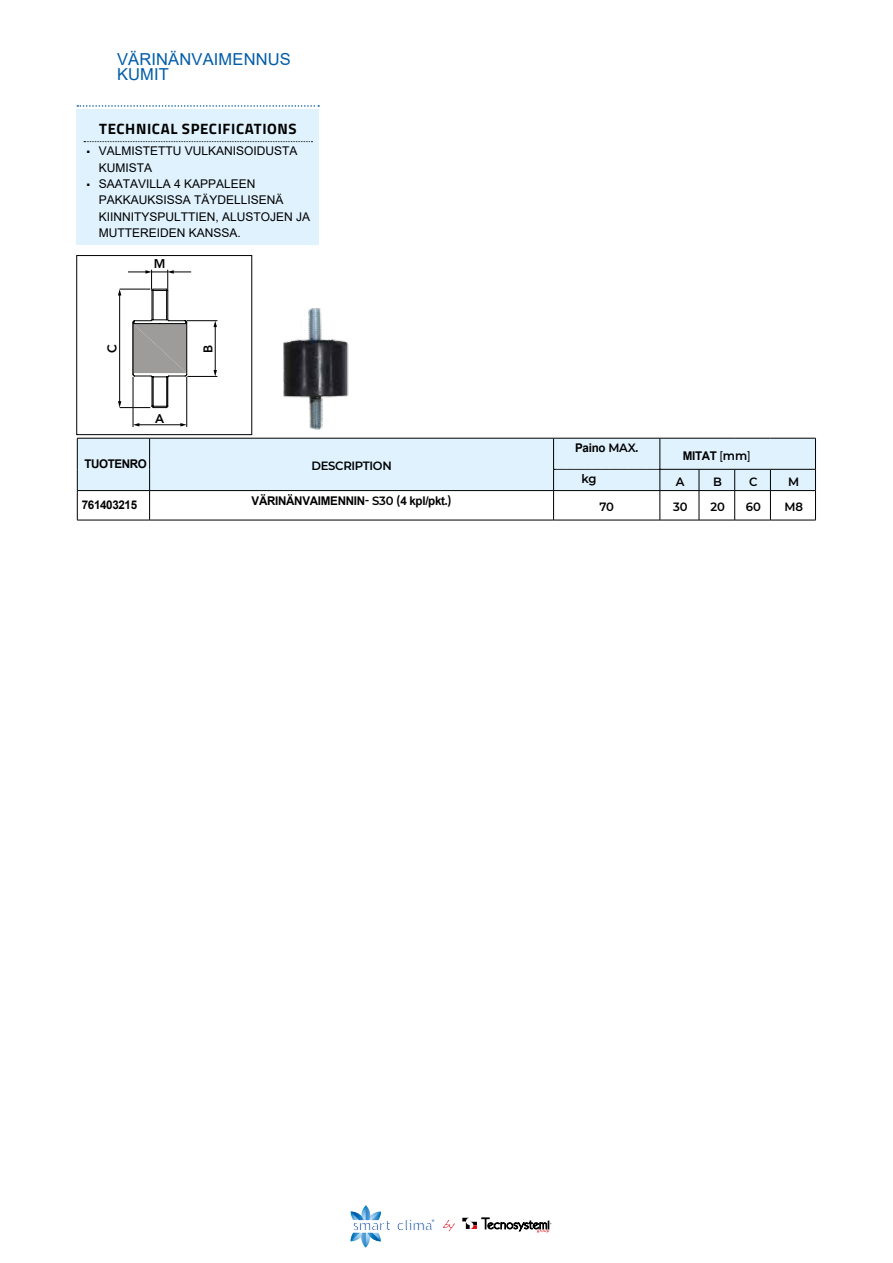
<style>
.page{position:relative;width:893px;height:1263px;background:#fff}
.page>*{position:absolute;margin:0;border:0;box-sizing:border-box;transform-origin:0 0}
.t1{font:16.5px/15px "Arial";letter-spacing:.01em;color:#005da9}
.t2{font:700 15px "Titillium Web";letter-spacing:.04em;color:#000}
.t3{font:800 12.6px "Avenir";color:#000}
.t4{font:12px/16.4px "Arial";color:#000}
.t5{font:700 12px "Arial";letter-spacing:-.025em;color:#000}
.t6{font:600 12px "Montserrat";letter-spacing:-.025em;color:#000}
.t7{font:12px "Acumin Variable Concept";color:#000}
.s1{font-family:"Montserrat";font-weight:600}
.s2{font-family:"Avenir";font-weight:500}
</style>
<div class="page">
<svg style="left:462px;top:1218px;width:89px;height:15px"></svg>
<svg style="left:443px;top:1220px;width:12px;height:11px"></svg>
<svg style="left:351px;top:1205px;width:40px;height:42px"></svg>
<svg style="left:397px;top:1219px;width:37px;height:12px"></svg>
<svg style="left:77px;top:438px;width:739px;height:82px"></svg>
<hr style="left:77px;top:520px;width:73px;height:1px;background:#000">
<hr style="left:150px;top:520px;width:404px;height:1px;background:#000">
<hr style="left:554px;top:520px;width:106px;height:1px;background:#000">
<hr style="left:660px;top:520px;width:39px;height:1px;background:#000">
<hr style="left:699px;top:520px;width:36px;height:1px;background:#000">
<hr style="left:735px;top:520px;width:35px;height:1px;background:#000">
<hr style="left:770px;top:520px;width:46px;height:1px;background:#000">
<img style="left:283px;top:308px;width:66px;height:122px">
<div style="left:77px;top:109px;width:242px;height:136px;background:#dff2fd"></div>
<svg style="left:84px;top:141px;width:228px;height:1px"></svg>
<div style="left:77px;top:255px;width:175px;height:180px;border:1px solid #000"></div>
<hr style="left:215px;top:326px;width:1px;height:45px;background:#000">
<svg style="left:214px;top:321px;width:3px;height:6px"></svg>
<svg style="left:214px;top:370px;width:3px;height:6px"></svg>
<hr style="left:187px;top:320px;width:30px;height:1px;background:#000">
<hr style="left:120px;top:289px;width:30px;height:1px;background:#000">
<hr style="left:120px;top:407px;width:30px;height:1px;background:#000">
<hr style="left:187px;top:376px;width:30px;height:1px;background:#000">
<hr style="left:138px;top:424px;width:44px;height:1px;background:#000">
<svg style="left:180px;top:423px;width:6px;height:3px"></svg>
<svg style="left:134px;top:423px;width:5px;height:3px"></svg>
<hr style="left:119px;top:294px;width:1px;height:108px;background:#000">
<svg style="left:118px;top:401px;width:3px;height:7px"></svg>
<svg style="left:118px;top:289px;width:3px;height:6px"></svg>
<hr style="left:186px;top:377px;width:1px;height:50px;background:#000">
<hr style="left:133px;top:377px;width:1px;height:50px;background:#000">
<svg style="left:128px;top:270px;width:63px;height:138px"></svg>
<svg style="left:77px;top:105px;width:242px;height:2px"></svg>
<h1 class="t1" style="left:117px;top:52px;width:175px">VÄRINÄNVAIMENNUS<br>KUMIT</h1>
<p class="t7" style="left:86px;top:143px;width:6px">•</p>
<p class="t7" style="left:86px;top:176px;width:6px">•</p>
<p class="t2" style="left:99px;top:117px;width:199px">TECHNICAL SPECIFICATIONS</p>
<p class="t4" style="left:99px;top:143px;width:213px">VALMISTETTU VULKANISOIDUSTA<br>KUMISTA<br>SAATAVILLA 4 KAPPALEEN<br>PAKKAUKSISSA TÄYDELLISENÄ<br>KIINNITYSPULTTIEN, ALUSTOJEN JA<br>MUTTEREIDEN KANSSA.</p>
<p class="t3" style="left:154px;top:254px;width:13px">M</p>
<p class="t3" style="left:102px;top:353px;width:10px;rotate:-90deg">C</p>
<p class="t3" style="left:198px;top:353px;width:10px;rotate:-90deg">B</p>
<p class="t3" style="left:155px;top:409px;width:11px">A</p>
<p class="t5" style="left:84px;top:455px;width:64px">TUOTENRO</p>
<p class="t6" style="left:311px;top:457px;width:82px">DESCRIPTION</p>
<p class="t5" style="left:575px;top:440px;width:65px">Paino <span class="s1">MAX.</span></p>
<p class="t5" style="left:683px;top:447px;width:69px">MITAT <span class="s2">[</span><span class="s1">mm</span><span class="s2">]</span></p>
<p class="t6" style="left:581px;top:471px;width:17px">kg</p>
<p class="t6" style="left:676px;top:473px;width:10px">A</p>
<p class="t6" style="left:713px;top:473px;width:10px">B</p>
<p class="t6" style="left:749px;top:473px;width:10px">C</p>
<p class="t6" style="left:788px;top:473px;width:13px">M</p>
<p class="t5" style="left:82px;top:496px;width:57px">761403215</p>
<p class="t5" style="left:252px;top:492px;width:201px">VÄRINÄNVAIMENNIN<span class="s1">- S30 (</span>4 kpl/pkt<span class="s1">.)</span></p>
<p class="t6" style="left:599px;top:498px;width:16px">70</p>
<p class="t6" style="left:673px;top:498px;width:16px">30</p>
<p class="t6" style="left:710px;top:498px;width:16px">20</p>
<p class="t6" style="left:746px;top:498px;width:17px">60</p>
<p class="t6" style="left:784px;top:498px;width:20px">M8</p>
</div>
